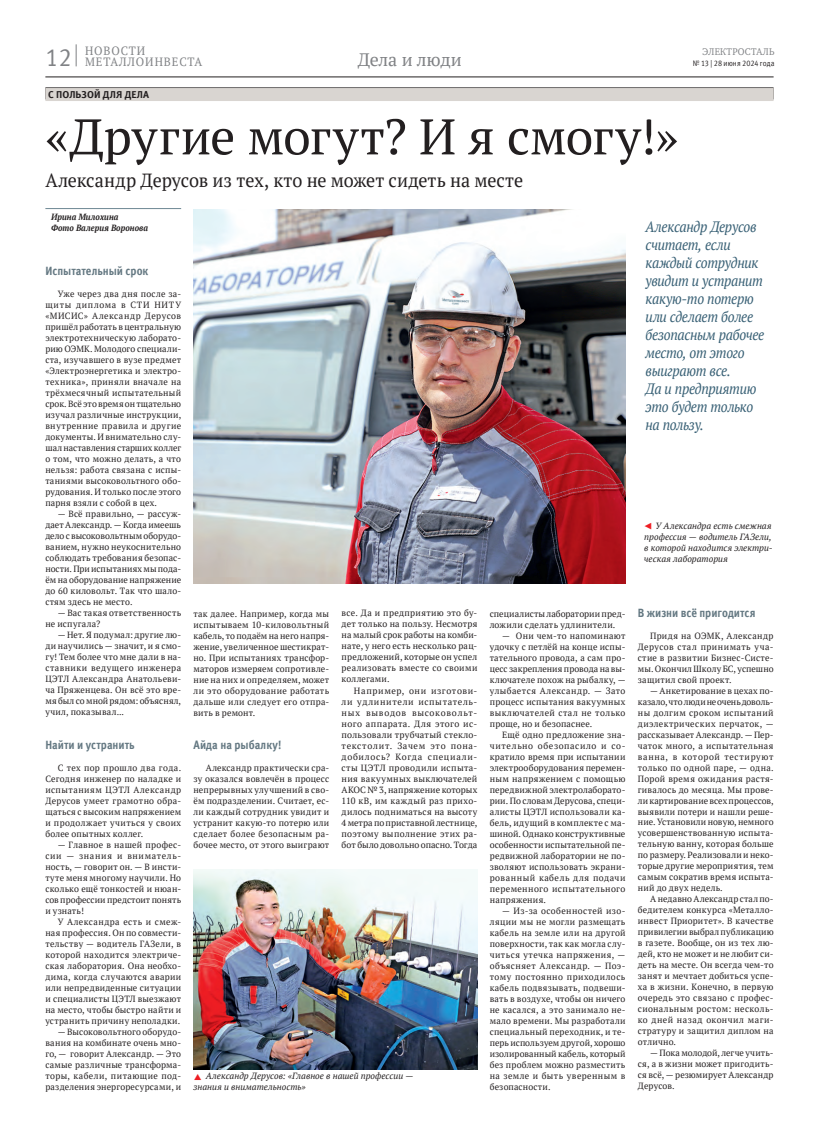
<style>
.page{position:relative;width:820px;height:1134px;background:#fff}
.page>*{position:absolute;margin:0;border:0;box-sizing:border-box;transform-origin:0 0}
.Заголовок_40{font:50px "PT Serif";letter-spacing:-.005em;color:#231f20}
.Подзаголовок{font:19px "PT Serif";color:#231f20;scale:.95 1}
.Колонтитул_рубрика{font:18px "PT Serif";letter-spacing:-.01em;color:#808285}
.Цитата_недели{font:italic 15px/18px "PT Serif";letter-spacing:-.025em;color:#386075;scale:.9 1}
.Текст_ПОДЗАГ{font:700 12px "Meta Offc Pro";color:#647882;scale:.9 1}
.t1{font:12px/11px "PT Serif";letter-spacing:.08em;color:#808285;scale:.95 1}
.Рубрика{font:700 10px "Meta Offc Pro";letter-spacing:.005em;color:#231f20}
.t2{font:10px "Charter C";letter-spacing:.03em;color:#808285;scale:.92 1}
.Текст_основной{font:9px/11px "PT Serif";letter-spacing:.025em;color:#231f20;text-align:justify}
.t3{font:italic 9px/11px "PT Serif";color:#231f20}
.Автор{font:italic 700 9px/11px "PT Serif";letter-spacing:.005em;color:#231f20;scale:.9 1}
.t4{font:8px "Meta Offc Pro Norm";letter-spacing:.01em;color:#231f20;scale:.9 1}
.s1{font-family:"Meta Offc Pro Norm";font-size:25px}
.s2{font-family:"Modern Pictograms";font-style:normal;font-size:16px;color:#ee1d23}
</style>
<div class="page">
<hr style="left:45px;top:77px;width:728px;height:1px;background:#231f20">
<svg style="left:76px;top:44px;width:1px;height:22px"></svg>
<div style="left:45px;top:87px;width:728px;height:12px;background:#757373"></div>
<div style="left:45px;top:88px;width:728px;height:13px;background:#d9d5d1"></div>
<hr style="left:45px;top:208px;width:136px;height:1px;background:#6e8793">
<img style="left:193px;top:869px;width:284px;height:200px">
<img style="left:193px;top:209px;width:432px;height:374px">
<h3 class="t1" style="left:85px;top:45px;width:125px;text-indent:-40px"><span class="s1">12</span> НОВОСТИ<br>МЕТАЛЛОИНВЕСТА</h3>
<p class="t2" style="left:702px;top:46px;width:80px">ЭЛЕКТРОСТАЛЬ</p>
<p class="Колонтитул_рубрика" style="left:357px;top:48px;width:105px">Дела и люди</p>
<p class="t4" style="left:692px;top:58px;width:92px">№ 13 | 28 июня 2024 года</p>
<p class="Рубрика" style="left:48px;top:87px;width:102px">С ПОЛЬЗОЙ ДЛЯ ДЕЛА</p>
<p class="Заголовок_40" style="left:45px;top:104px;width:634px">«Другие могут? И я смогу!»</p>
<p class="Подзаголовок" style="left:45px;top:168px;width:504px">Александр Дерусов из тех, кто не может сидеть на месте</p>
<p class="Автор" style="left:51px;top:212px;width:109px">Ирина Милохина<br>Фото Валерия Воронова</p>
<p class="Текст_ПОДЗАГ" style="left:45px;top:262px;width:116px">Испытательный срок</p>
<p class="Текст_основной" style="left:45px;top:289px;width:137px;text-indent:12px">Уже через два дня после за&shy;щиты диплома в СТИ НИТУ «МИСИС» Александр Дерусов пришёл работать в центральную электротехническую лаборато&shy;рию ОЭМК. Молодого специали&shy;ста, изучавшего в вузе предмет «Электроэнергетика и электро&shy;техника», приняли вначале на трёхмесячный испытательный срок. Всё это время он тщательно изучал различные инструкции, внутренние правила и другие документы. И внимательно слу&shy;шал наставления старших коллег о том, что можно делать, а что нельзя: работа связана с испы&shy;таниями высоковольтного обо&shy;рудования. И только после этого парня взяли с собой в цех.</p>
<p class="Текст_основной" style="left:45px;top:509px;width:137px;text-indent:12px">— Всё правильно, — рассуж&shy;дает Александр. — Когда имеешь дело с высоковольтным оборудо&shy;ванием, нужно неукоснительно соблюдать требования безопас&shy;ности. При испытаниях мы пода&shy;ём на оборудование напряжение до 60 киловольт. Так что шало&shy;стям здесь не место.</p>
<p class="Текст_основной" style="left:45px;top:608px;width:137px;text-indent:12px">— Вас такая ответственность не испугала?</p>
<p class="Текст_основной" style="left:45px;top:630px;width:137px;text-indent:12px">— Нет. Я подумал: другие лю&shy;ди научились — значит, и я смо&shy;гу! Тем более что мне дали в на&shy;ставники ведущего инженера ЦЭТЛ Александра Анатольеви&shy;ча Пряженцева. Он всё это вре&shy;мя был со мной рядом: объяснял, учил, показывал...</p>
<p class="Текст_ПОДЗАГ" style="left:45px;top:735px;width:101px">Найти и устранить</p>
<p class="Текст_основной" style="left:45px;top:762px;width:137px;text-indent:12px">С тех пор прошло два года.<br>Сегодня инженер по наладке и испытаниям ЦЭТЛ Александр Дерусов умеет грамотно обра&shy;щаться с высоким напряжением и продолжает учиться у своих более опытных коллег.</p>
<p class="Текст_основной" style="left:45px;top:839px;width:137px;text-indent:12px">— Главное в нашей профес&shy;сии — знания и вниматель&shy;ность, — говорит он. — В инсти&shy;туте меня многому научили. Но сколько ещё тонкостей и нюан&shy;сов профессии предстоит понять и узнать!</p>
<p class="Текст_основной" style="left:45px;top:916px;width:137px;text-indent:12px">У Александра есть и смеж&shy;ная профессия. Он по совмести&shy;тельству — водитель ГАЗели, в которой находится электриче&shy;ская лаборатория. Она необхо&shy;дима, когда случаются аварии или непредвиденные ситуации и специалисты ЦЭТЛ выезжают на место, чтобы быстро найти и устранить причину неполадки.</p>
<p class="Текст_основной" style="left:45px;top:1026px;width:137px;text-indent:12px">— Высоковольтного оборудо&shy;вания на комбинате очень мно&shy;го, — говорит Александр. — Это самые различные трансформа&shy;торы, кабели, питающие под&shy;разделения энергоресурсами, и</p>
<p class="Текст_основной" style="left:193px;top:608px;width:137px">так далее. Например, когда мы испытываем 10-киловольтный кабель, то подаём на него напря&shy;жение, увеличенное шестикрат&shy;но. При испытаниях трансфор&shy;маторов измеряем сопротивле&shy;ние на них и определяем, может ли это оборудование работать дальше или следует его отпра&shy;вить в ремонт.</p>
<p class="Текст_ПОДЗАГ" style="left:193px;top:735px;width:99px">Айда на рыбалку!</p>
<p class="Текст_основной" style="left:193px;top:762px;width:137px;text-indent:12px">Александр практически сра&shy;зу оказался вовлечён в процесс непрерывных улучшений в сво&shy;ём подразделении. Считает, ес&shy;ли каждый сотрудник увидит и устранит какую-то потерю или сделает более безопасным ра&shy;бочее место, от этого выиграют</p>
<p class="Текст_основной" style="left:341px;top:608px;width:137px">все. Да и предприятию это бу&shy;дет только на пользу. Несмотря на малый срок работы на комби&shy;нате, у него есть несколько рац&shy;предложений, которые он успел реализовать вместе со своими коллегами.</p>
<p class="Текст_основной" style="left:341px;top:685px;width:137px;text-indent:12px">Например, они изготови&shy;ли удлинители испытатель&shy;ных выводов высоковольт&shy;ного аппарата. Для этого ис&shy;пользовали трубчатый стекло&shy;текстолит. Зачем это пона&shy;добилось? Когда специали&shy;сты ЦЭТЛ проводили испыта&shy;ния вакуумных выключателей АКОС № 3, напряжение которых 110 кВ, им каждый раз прихо&shy;дилось подниматься на высоту 4 метра по приставной лестнице, поэтому выполнение этих ра&shy;бот было довольно опасно. Тогда</p>
<p class="t3" style="left:193px;top:1070px;width:221px"><span class="s2">‐</span> Александр Дерусов: «Главное в нашей профессии — знания и внимательность»</p>
<p class="Текст_основной" style="left:489px;top:608px;width:137px">специалисты лаборатории пред&shy;ложили сделать удлинители.</p>
<p class="Текст_основной" style="left:489px;top:630px;width:137px;text-indent:12px">— Они чем-то напоминают удочку с петлёй на конце испы&shy;тательного провода, а сам про&shy;цесс закрепления провода на вы&shy;ключателе похож на рыбалку, — улыбается Александр. — Зато процесс испытания вакуумных выключателей стал не только проще, но и безопаснее.</p>
<p class="Текст_основной" style="left:489px;top:729px;width:137px;text-indent:12px">Ещё одно предложение зна&shy;чительно обезопасило и со&shy;кратило время при испытании электрооборудования перемен&shy;ным напряжением с помощью передвижной электролаборато&shy;рии. По словам Дерусова, специ&shy;алисты ЦЭТЛ использовали ка&shy;бель, идущий в комплекте с ма&shy;шиной. Однако конструктивные особенности испытательной пе&shy;редвижной лаборатории не по&shy;зволяют использовать экрани&shy;рованный кабель для подачи переменного испытательного напряжения.</p>
<p class="Текст_основной" style="left:489px;top:905px;width:137px;text-indent:12px">— Из-за особенностей изо&shy;ляции мы не могли размещать кабель на земле или на другой поверхности, так как могла слу&shy;читься утечка напряжения, — объясняет Александр. — Поэ&shy;тому постоянно приходилось кабель подвязывать, подвеши&shy;вать в воздухе, чтобы он ничего не касался, а это занимало не&shy;мало времени. Мы разработали специальный переходник, и те&shy;перь используем другой, хорошо изолированный кабель, который без проблем можно разместить на земле и быть уверенным в безопасности.</p>
<p class="Цитата_недели" style="left:645px;top:218px;width:133px">Александр Дерусов считает, если каждый сотрудник увидит и устранит какую-то потерю или сделает более безопасным рабочее место, от этого выиграют все.<br>Да и предприятию это будет только</p>
<p class="Цитата_недели" style="left:645px;top:416px;width:66px">на пользу.</p>
<p class="t3" style="left:644px;top:521px;width:130px"><span class="s2">&lt;</span> У Александра есть смежная профессия — водитель ГАЗели, в которой находится электри&shy;ческая лаборатория</p>
<p class="Текст_ПОДЗАГ" style="left:637px;top:603px;width:132px">В жизни всё пригодится</p>
<p class="Текст_основной" style="left:637px;top:630px;width:137px;text-indent:12px">Придя на ОЭМК, Александр Дерусов стал принимать уча&shy;стие в развитии Бизнес-Систе&shy;мы. Окончил Школу БС, успешно защитил свой проект.</p>
<p class="Текст_основной" style="left:637px;top:685px;width:137px;text-indent:12px">— Анкетирование в цехах по&shy;казало, что люди не очень доволь&shy;ны долгим сроком испытаний диэлектрических перчаток, — рассказывает Александр. — Пер&shy;чаток много, а испытательная ванна, в которой тестируют только по одной паре, — одна.<br>Порой время ожидания растя&shy;гивалось до месяца. Мы прове&shy;ли картирование всех процессов, выявили потери и нашли реше&shy;ние. Установили новую, немного усовершенствованную испыта&shy;тельную ванну, которая больше по размеру. Реализовали и неко&shy;торые другие мероприятия, тем самым сократив время испыта&shy;ний до двух недель.</p>
<p class="Текст_основной" style="left:637px;top:894px;width:137px;text-indent:12px">А недавно Александр стал по&shy;бедителем конкурса «Металло&shy;инвест Приоритет». В качестве привилегии выбрал публикацию в газете. Вообще, он из тех лю&shy;дей, кто не может и не любит си&shy;деть на месте. Он всегда чем-то занят и мечтает добиться успе&shy;ха в жизни. Конечно, в первую очередь это связано с профес&shy;сиональным ростом: несколь&shy;ко дней назад окончил маги&shy;стратуру и защитил диплом на отлично.</p>
<p class="Текст_основной" style="left:637px;top:1048px;width:137px;text-indent:12px">— Пока молодой, легче учить&shy;ся, а в жизни может пригодить&shy;ся всё, — резюмирует Александр Дерусов.</p>
</div>
